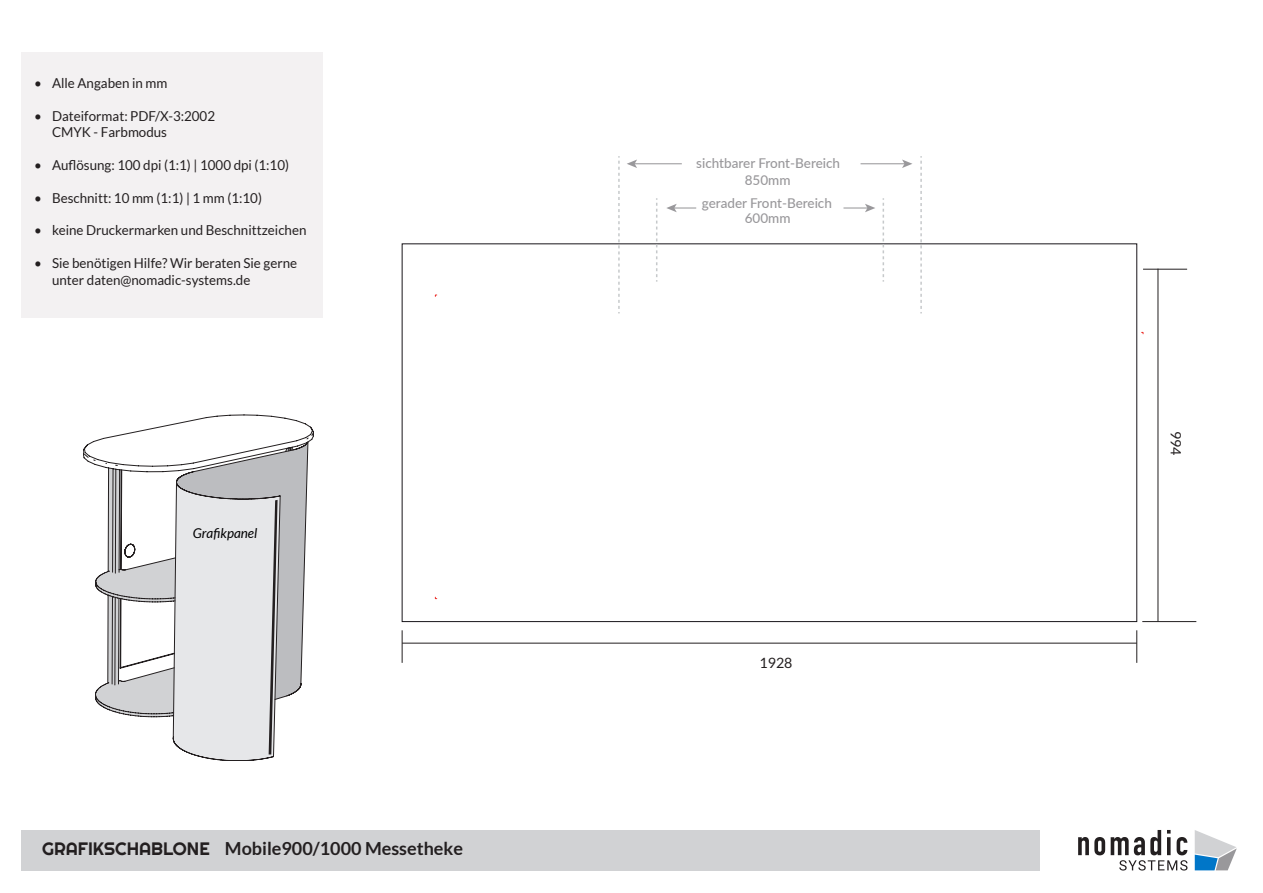
<style>
.page{position:relative;width:1263px;height:893px;background:#fff}
.page>*{position:absolute;margin:0;border:0;box-sizing:border-box;transform-origin:0 0}
.t1{font:700 18px "Lato";color:#231f20}
.t2{font:14.25px "Lato";color:#231f20}
.t3{font:13.65px/16.4px "Lato";color:#231f20}
.t4{font:500 13.5px/14.5px "Lato";color:#99989b;text-align:center}
.t5{font:italic 13.5px "Lato";color:#000001}
.s1{font-family:"Righteous";font-weight:400}
</style>
<div class="page">
<div style="left:21px;top:830px;width:1018px;height:40px;background:#d1d2d4"></div>
<svg style="left:1195px;top:830px;width:42px;height:40px"></svg>
<svg style="left:1078px;top:837px;width:27px;height:18px"></svg>
<svg style="left:1111px;top:830px;width:76px;height:40px"></svg>
<div style="left:21px;top:52px;width:302px;height:266px;background:#f3f1f2"></div>
<hr style="left:1136px;top:630px;width:1px;height:33px;background:#231f20">
<hr style="left:402px;top:630px;width:1px;height:33px;background:#231f20">
<hr style="left:402px;top:643px;width:735px;height:1px;background:#231f20">
<hr style="left:1142px;top:621px;width:54px;height:1px;background:#231f20">
<hr style="left:1143px;top:269px;width:44px;height:1px;background:#231f20">
<hr style="left:1158px;top:269px;width:1px;height:353px;background:#231f20">
<svg style="left:882px;top:198px;width:2px;height:84px"></svg>
<svg style="left:656px;top:198px;width:1px;height:84px"></svg>
<svg style="left:618px;top:156px;width:2px;height:157px"></svg>
<svg style="left:920px;top:156px;width:2px;height:157px"></svg>
<svg style="left:83px;top:415px;width:231px;height:346px"></svg>
<hr style="left:860px;top:163px;width:45px;height:1px;background:#99989b">
<svg style="left:902px;top:160px;width:10px;height:8px"></svg>
<hr style="left:634px;top:163px;width:48px;height:1px;background:#99989b">
<svg style="left:627px;top:160px;width:10px;height:8px"></svg>
<hr style="left:674px;top:207px;width:22px;height:2px;background:#99989b">
<svg style="left:666px;top:204px;width:11px;height:8px"></svg>
<hr style="left:843px;top:207px;width:25px;height:2px;background:#99989b">
<svg style="left:865px;top:204px;width:10px;height:8px"></svg>
<p class="t3" style="left:34px;top:75px;width:135px">• Alle Angaben in mm</p>
<p class="t3" style="left:52px;top:107px;width:165px;text-indent:-18px">• Dateiformat: PDF/X-3:2002<br>CMYK - Farbmodus</p>
<p class="t3" style="left:34px;top:157px;width:256px">• Auflösung: 100 dpi (1:1) | 1000 dpi (1:10)</p>
<p class="t3" style="left:34px;top:189px;width:229px">• Beschnitt: 10 mm (1:1) | 1 mm (1:10)</p>
<p class="t3" style="left:34px;top:222px;width:274px">• keine Druckermarken und Beschnittzeichen</p>
<p class="t3" style="left:52px;top:255px;width:247px;text-indent:-18px">• Sie benötigen Hilfe? Wir beraten Sie gerne unter daten@nomadic-systems.de</p>
<p class="t5" style="left:193px;top:526px;width:66px">Grafikpanel</p>
<h1 class="t1" style="left:42px;top:838px;width:422px"><span class="s1">GRAFIKSCHABLONE</span> Mobile900/1000 Messetheke</h1>
<p class="t4" style="left:696px;top:155px;width:145px">sichtbarer Front-Bereich</p>
<p class="t4" style="left:745px;top:172px;width:47px">850mm</p>
<p class="t4" style="left:702px;top:195px;width:132px">gerader Front-Bereich<br>600mm</p>
<p class="t2" style="left:759px;top:654px;width:34px">1928</p>
<p class="t2" style="left:1184px;top:431px;width:26px;rotate:90deg">994</p>
</div>
